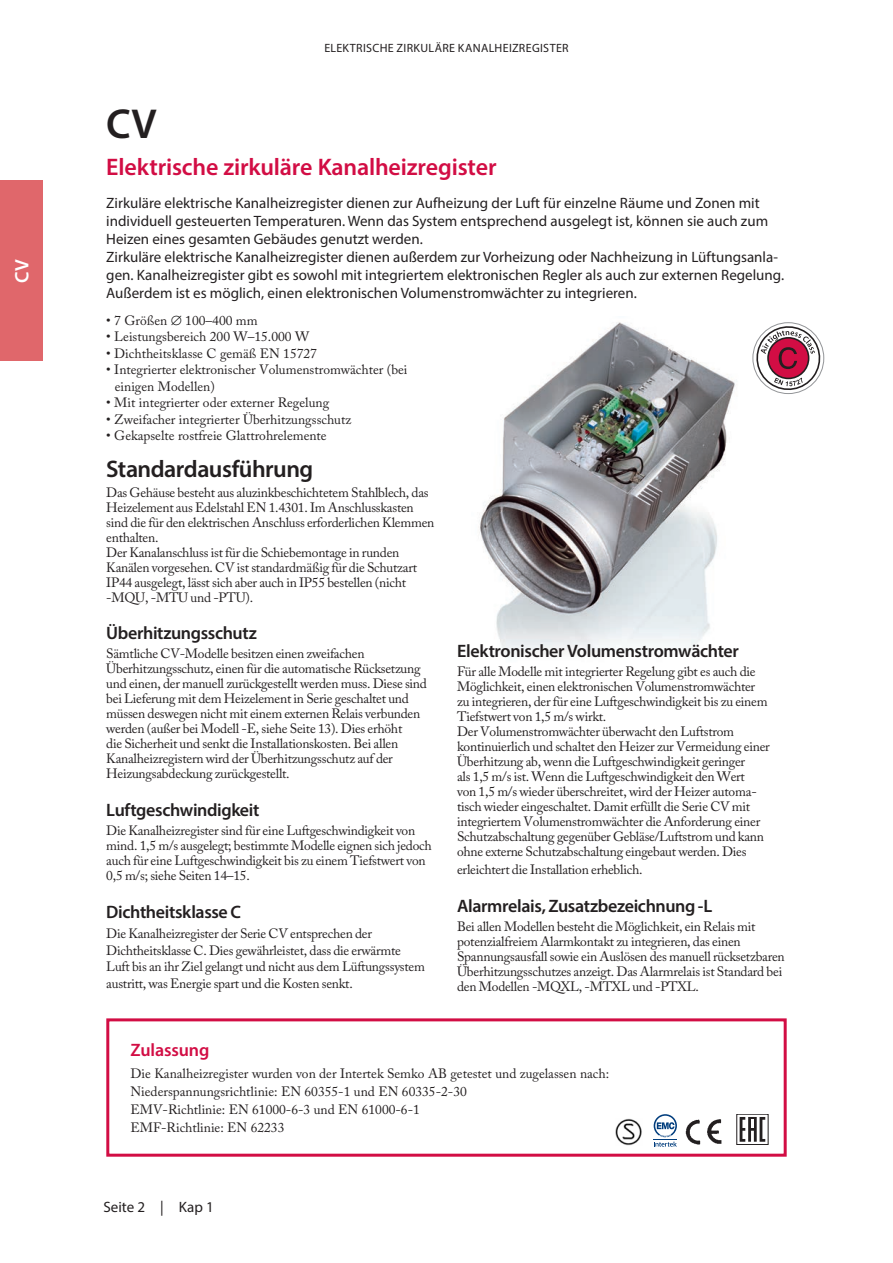
<style>
.page{position:relative;width:893px;height:1263px;background:#fff}
.page>*{position:absolute;margin:0;border:0;box-sizing:border-box;transform-origin:0 0}
.Rubrik_-_Svart{font:600 42px "Myriad Pro";color:#231f20}
.Mell2_-_Röd{font:600 24px "Myriad Pro";letter-spacing:-.005em;color:#d20d44}
.Mell2_-_Svart{font:600 24px "Myriad Pro";letter-spacing:-.02em;color:#231f20}
.t1{font:600 19.5px "Myriad Pro";color:#fff}
.Mell_-_Svart{font:600 18px "Myriad Pro";letter-spacing:-.02em;color:#231f20}
.Mell_-_Röd{font:600 18px "Myriad Pro";letter-spacing:-.01em;color:#d20d44}
.Ingress{font:15px/18px "Myriad Pro";color:#231f20}
.bröd{font:13.5px/15px "Adobe Caslon Pro";letter-spacing:-.02em;color:#231f20}
.Punktlista{font:13.5px/16.5px "Adobe Caslon Pro";color:#231f20}
.bröd-2{font:13.5px/18px "Adobe Caslon Pro";color:#231f20}
.TOP{font:12px "Myriad Pro";letter-spacing:.025em;color:#231f20}
.s1{color:#000}
</style>
<div class="page">
<svg style="left:753px;top:322px;width:72px;height:72px"></svg>
<img style="left:479px;top:322px;width:256px;height:330px">
<img style="left:615px;top:1118px;width:27px;height:27px">
<svg style="left:654px;top:1114px;width:23px;height:33px"></svg>
<img style="left:685px;top:1119px;width:37px;height:26px">
<svg style="left:740px;top:1117px;width:25px;height:25px"></svg>
<div style="left:106px;top:1018px;width:681px;height:139px;border:3px solid #d20d44"></div>
<div style="left:0;top:181px;width:43px;height:180px;background:#e0676b"></div>
<h3 class="t1" style="left:10px;top:283px;width:25px;rotate:-90deg">CV</h3>
<p class="TOP" style="left:324px;top:40px;width:246px">ELEKTRISCHE ZIRKULÄRE KANALHEIZREGISTER</p>
<p class="Rubrik_-_Svart" style="left:106px;top:97px;width:52px">CV</p>
<p class="Mell2_-_Röd" style="left:106px;top:151px;width:392px">Elektrische zirkuläre Kanalheizregister</p>
<p class="Ingress" style="left:106px;top:194px;width:663px">Zirkuläre elektrische Kanalheizregister dienen zur Aufheizung der Luft für einzelne Räume und Zonen mit individuell gesteuerten Temperaturen. Wenn das System entsprechend ausgelegt ist, können sie auch zum<br>Heizen eines gesamten Gebäudes genutzt werden.</p>
<p class="Ingress" style="left:106px;top:248px;width:679px">Zirkuläre elektrische Kanalheizregister dienen außerdem zur Vorheizung oder Nachheizung in Lüftungsanla&shy;gen. Kanalheizregister gibt es sowohl mit integriertem elektronischen Regler als auch zur externen Regelung.<br>Außerdem ist es möglich, einen elektronischen Volumenstromwächter zu integrieren.</p>
<p class="Punktlista" style="left:106px;top:312px;width:153px">• 7 Größen <span class="s1">∅</span> 100–400 mm</p>
<p class="Punktlista" style="left:106px;top:328px;width:204px">• Leistungsbereich 200 W–15.000 W</p>
<p class="Punktlista" style="left:106px;top:345px;width:212px">• Dichtheitsklasse C gemäß EN 15727</p>
<p class="Punktlista" style="left:115px;top:361px;width:294px;text-indent:-9px">• Integrierter elektronischer Volumenstromwächter (bei einigen Modellen)</p>
<p class="Punktlista" style="left:106px;top:394px;width:224px">• Mit integrierter oder externer Regelung</p>
<p class="Punktlista" style="left:106px;top:411px;width:246px">• Zweifacher integrierter Überhitzungsschutz</p>
<p class="Punktlista" style="left:106px;top:427px;width:222px">• Gekapselte rostfreie Glattrohrelemente</p>
<p class="Mell2_-_Svart" style="left:106px;top:454px;width:209px">Standardausführung</p>
<p class="bröd" style="left:106px;top:484px;width:330px">Das Gehäuse besteht aus aluzinkbeschichtetem Stahlblech, das Heizelement aus Edelstahl EN 1.4301. Im Anschlusskasten sind die für den elektrischen Anschluss erforderlichen Klemmen enthalten.<br>Der Kanalanschluss ist für die Schiebemontage in runden Kanälen vorgesehen. CV ist standardmäßig für die Schutzart IP44 ausgelegt, lässt sich aber auch in IP55 bestellen (nicht -MQU, -MTU und -PTU).</p>
<p class="Mell_-_Svart" style="left:106px;top:621px;width:152px">Überhitzungsschutz</p>
<p class="bröd" style="left:106px;top:646px;width:322px">Sämtliche CV-Modelle besitzen einen zweifachen Überhitzungsschutz, einen für die automatische Rücksetzung und einen, der manuell zurückgestellt werden muss. Diese sind bei Lieferung mit dem Heizelement in Serie geschaltet und müssen deswegen nicht mit einem externen Relais verbunden werden (außer bei Modell -E, siehe Seite 13). Dies erhöht<br>die Sicherheit und senkt die Installationskosten. Bei allen Kanalheizregistern wird der Überhitzungsschutz auf der Heizungsabdeckung zurückgestellt.</p>
<p class="Mell_-_Svart" style="left:106px;top:798px;width:155px">Luftgeschwindigkeit</p>
<p class="bröd" style="left:106px;top:823px;width:327px">Die Kanalheizregister sind für eine Luftgeschwindigkeit von mind. 1,5 m/s ausgelegt; bestimmte Modelle eignen sich jedoch auch für eine Luftgeschwindigkeit bis zu einem Tiefstwert von 0,5 m/s; siehe Seiten 14–15.</p>
<p class="Mell_-_Svart" style="left:106px;top:900px;width:136px">Dichtheitsklasse C</p>
<p class="bröd" style="left:106px;top:925px;width:320px;line-height:16.5px">Die Kanalheizregister der Serie CV entsprechen der Dichtheitsklasse C. Dies gewährleistet, dass die erwärmte Luft bis an ihr Ziel gelangt und nicht aus dem Lüftungssystem austritt, was Energie spart und die Kosten senkt.</p>
<p class="Mell_-_Svart" style="left:457px;top:639px;width:283px">Elektronischer Volumenstromwächter</p>
<p class="bröd" style="left:457px;top:664px;width:312px">Für alle Modelle mit integrierter Regelung gibt es auch die Möglichkeit, einen elektronischen Volumenstromwächter zu integrieren, der für eine Luftgeschwindigkeit bis zu einem Tiefstwert von 1,5 m/s wirkt.</p>
<p class="bröd" style="left:457px;top:724px;width:314px">Der Volumenstromwächter überwacht den Luftstrom kontinuierlich und schaltet den Heizer zur Vermeidung einer Überhitzung ab, wenn die Luftgeschwindigkeit geringer<br>als 1,5 m/s ist. Wenn die Luftgeschwindigkeit den Wert<br>von 1,5 m/s wieder überschreitet, wird der Heizer automa&shy;tisch wieder eingeschaltet. Damit erfüllt die Serie CV mit integriertem Volumenstromwächter die Anforderung einer Schutzabschaltung gegenüber Gebläse/Luftstrom und kann ohne externe Schutzabschaltung eingebaut werden. Dies</p>
<p class="bröd" style="left:457px;top:862px;width:187px">erleichtert die Installation erheblich.</p>
<p class="Mell_-_Svart" style="left:457px;top:894px;width:257px">Alarmrelais, Zusatzbezeichnung -L</p>
<p class="bröd" style="left:457px;top:919px;width:329px">Bei allen Modellen besteht die Möglichkeit, ein Relais mit potenzialfreiem Alarmkontakt zu integrieren, das einen Spannungsausfall sowie ein Auslösen des manuell rücksetzbaren Überhitzungsschutzes anzeigt. Das Alarmrelais ist Standard bei den Modellen -MQXL, -MTXL und -PTXL.</p>
<p class="Mell_-_Röd" style="left:131px;top:1039px;width:80px">Zulassung</p>
<p class="bröd-2" style="left:131px;top:1065px;width:480px">Die Kanalheizregister wurden von der Intertek Semko AB getestet und zugelassen nach:</p>
<p class="bröd-2" style="left:131px;top:1083px;width:338px">Niederspannungsrichtlinie: EN 60355-1 und EN 60335-2-30<br>EMV-Richtlinie: EN 61000-6-3 und EN 61000-6-1</p>
<p class="bröd-2" style="left:131px;top:1119px;width:155px">EMF-Richtlinie: EN 62233</p>
<p class="Ingress" style="left:103px;top:1198px;width:112px">Seite 2 | Kap 1</p>
</div>
